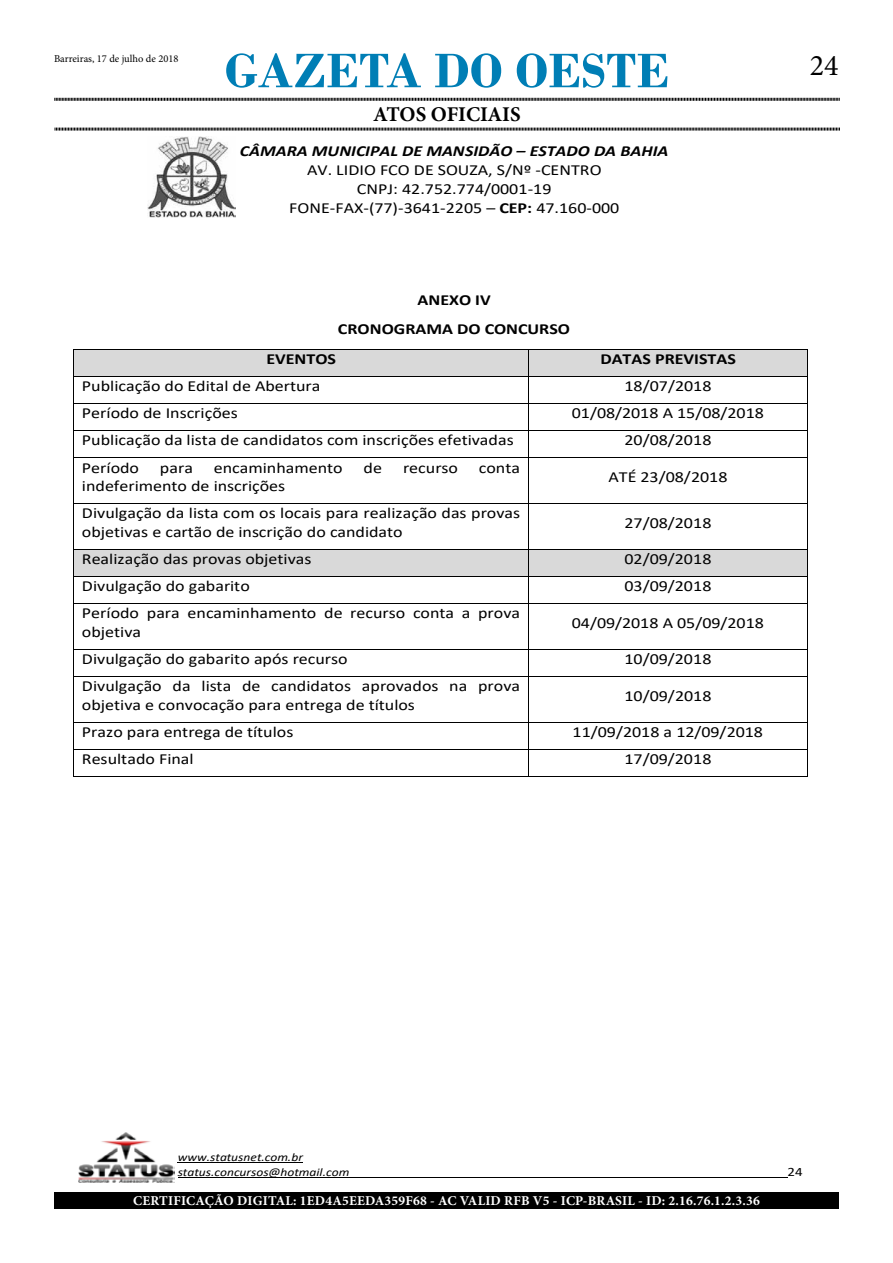
<style>
.page{position:relative;width:893px;height:1263px;background:#fff}
.page>*{position:absolute;margin:0;border:0;box-sizing:border-box;transform-origin:0 0}
.t1{font:700 51px "Bodoni";color:#007eb5}
.t2{font:30px "Minion Pro";color:#000}
.t3{font:700 21px "Minion Pro";letter-spacing:-.005em;color:#000}
.t4{font:15.3px/18.8px "Calibri";color:#000;scale:1.17 1}
.t5{font:700 15.3px/29.2px "Calibri";color:#000;text-align:center;scale:1.17 1}
.t6{font:italic 700 15.3px "Calibri";color:#000;scale:1.17 1}
.t7{font:700 13.5px "Minion Pro";letter-spacing:.015em;color:#fff}
.t8{font:12.75px "Calibri";color:#000;scale:1.17 1}
.t9{font:italic 11.55px/15.3px "Calibri";color:#000;scale:1.17 1}
.t10{font:10.5px "Minion Pro";color:#000}
.s1{font-weight:700}
</style>
<div class="page">
<svg style="left:54px;top:97px;width:786px;height:4px;background:#7f7f7f"></svg>
<svg style="left:54px;top:127px;width:786px;height:4px;background:#7f7f7f"></svg>
<div style="left:54px;top:1192px;width:785px;height:17px;background:#000"></div>
<hr style="left:178px;top:1162px;width:125px;height:1px;background:#000">
<hr style="left:178px;top:1177px;width:610px;height:1px;background:#000">
<img style="left:78px;top:1132px;width:96px;height:50px">
<img style="left:147px;top:136px;width:89px;height:81px">
<div style="left:74px;top:349px;width:8px;height:27px;background:#d9d9d9"></div>
<div style="left:520px;top:349px;width:8px;height:27px;background:#d9d9d9"></div>
<div style="left:82px;top:349px;width:438px;height:27px;background:#d9d9d9"></div>
<div style="left:529px;top:349px;width:8px;height:27px;background:#d9d9d9"></div>
<div style="left:799px;top:349px;width:8px;height:27px;background:#d9d9d9"></div>
<div style="left:537px;top:349px;width:262px;height:27px;background:#d9d9d9"></div>
<hr style="left:74px;top:349px;width:454px;height:1px;background:#000">
<hr style="left:529px;top:349px;width:278px;height:1px;background:#000">
<hr style="left:74px;top:376px;width:454px;height:1px;background:#000">
<hr style="left:529px;top:376px;width:278px;height:1px;background:#000">
<hr style="left:74px;top:403px;width:454px;height:1px;background:#000">
<hr style="left:529px;top:403px;width:278px;height:1px;background:#000">
<hr style="left:74px;top:430px;width:454px;height:1px;background:#000">
<hr style="left:529px;top:430px;width:278px;height:1px;background:#000">
<svg style="left:73px;top:349px;width:1px;height:109px"></svg>
<hr style="left:74px;top:457px;width:454px;height:1px;background:#000">
<svg style="left:528px;top:349px;width:1px;height:109px"></svg>
<hr style="left:529px;top:457px;width:278px;height:1px;background:#000">
<svg style="left:807px;top:349px;width:1px;height:109px"></svg>
<hr style="left:73px;top:458px;width:1px;height:45px;background:#000">
<hr style="left:528px;top:458px;width:1px;height:45px;background:#000">
<hr style="left:807px;top:458px;width:1px;height:45px;background:#000">
<hr style="left:74px;top:503px;width:454px;height:1px;background:#000">
<hr style="left:529px;top:503px;width:278px;height:1px;background:#000">
<hr style="left:73px;top:504px;width:1px;height:45px;background:#000">
<hr style="left:528px;top:504px;width:1px;height:45px;background:#000">
<hr style="left:807px;top:504px;width:1px;height:45px;background:#000">
<div style="left:74px;top:549px;width:8px;height:27px;background:#d9d9d9"></div>
<div style="left:520px;top:549px;width:8px;height:27px;background:#d9d9d9"></div>
<div style="left:82px;top:549px;width:438px;height:27px;background:#d9d9d9"></div>
<div style="left:529px;top:549px;width:8px;height:27px;background:#d9d9d9"></div>
<div style="left:799px;top:549px;width:8px;height:27px;background:#d9d9d9"></div>
<div style="left:537px;top:549px;width:262px;height:27px;background:#d9d9d9"></div>
<hr style="left:74px;top:549px;width:454px;height:1px;background:#000">
<hr style="left:529px;top:549px;width:278px;height:1px;background:#000">
<hr style="left:74px;top:576px;width:454px;height:1px;background:#000">
<hr style="left:529px;top:576px;width:278px;height:1px;background:#000">
<svg style="left:73px;top:549px;width:1px;height:55px"></svg>
<hr style="left:74px;top:603px;width:454px;height:1px;background:#000">
<svg style="left:528px;top:549px;width:1px;height:55px"></svg>
<hr style="left:529px;top:603px;width:278px;height:1px;background:#000">
<svg style="left:807px;top:549px;width:1px;height:55px"></svg>
<hr style="left:73px;top:604px;width:1px;height:45px;background:#000">
<hr style="left:528px;top:604px;width:1px;height:45px;background:#000">
<hr style="left:807px;top:604px;width:1px;height:45px;background:#000">
<hr style="left:74px;top:649px;width:454px;height:1px;background:#000">
<hr style="left:529px;top:649px;width:278px;height:1px;background:#000">
<svg style="left:73px;top:649px;width:1px;height:28px"></svg>
<hr style="left:74px;top:676px;width:454px;height:1px;background:#000">
<svg style="left:528px;top:649px;width:1px;height:28px"></svg>
<hr style="left:529px;top:676px;width:278px;height:1px;background:#000">
<svg style="left:807px;top:649px;width:1px;height:28px"></svg>
<hr style="left:73px;top:677px;width:1px;height:45px;background:#000">
<hr style="left:528px;top:677px;width:1px;height:45px;background:#000">
<hr style="left:807px;top:677px;width:1px;height:45px;background:#000">
<hr style="left:74px;top:722px;width:454px;height:1px;background:#000">
<hr style="left:529px;top:722px;width:278px;height:1px;background:#000">
<hr style="left:74px;top:749px;width:454px;height:1px;background:#000">
<hr style="left:529px;top:749px;width:278px;height:1px;background:#000">
<svg style="left:73px;top:722px;width:1px;height:55px"></svg>
<hr style="left:74px;top:776px;width:454px;height:1px;background:#000">
<svg style="left:528px;top:722px;width:1px;height:55px"></svg>
<hr style="left:529px;top:776px;width:278px;height:1px;background:#000">
<svg style="left:807px;top:722px;width:1px;height:55px"></svg>
<p class="t10" style="left:54px;top:51px;width:126px">Barreiras, 17 de julho de 2018</p>
<h1 class="t1" style="left:225px;top:40px;width:446px">GAZETA DO OESTE</h1>
<h3 class="t3" style="left:373px;top:99px;width:149px">ATOS OFICIAIS</h3>
<p class="t6" style="left:240px;top:140px;width:368px">CÂMARA MUNICIPAL DE MANSIDÃO – ESTADO DA BAHIA</p>
<p class="t4" style="left:289px;top:160px;width:284px;text-align:center">AV. LIDIO FCO DE SOUZA, S/Nº -CENTRO<br>CNPJ: 42.752.774/0001-19<br>FONE-FAX-(77)-3641-2205 – <span class="s1">CEP:</span> 47.160-000</p>
<p class="t5" style="left:338px;top:285px;width:200px">ANEXO IV<br>CRONOGRAMA DO CONCURSO</p>
<p class="t5" style="left:266px;top:344px;width:61px">EVENTOS</p>
<p class="t5" style="left:600px;top:344px;width:117px">DATAS PREVISTAS</p>
<p class="t4" style="left:82px;top:376px;width:205px">Publicação do Edital de Abertura</p>
<p class="t4" style="left:624px;top:376px;width:76px">18/07/2018</p>
<p class="t4" style="left:82px;top:403px;width:135px">Período de Inscrições</p>
<p class="t4" style="left:572px;top:403px;width:166px">01/08/2018 A 15/08/2018</p>
<p class="t4" style="left:82px;top:430px;width:371px">Publicação da lista de candidatos com inscrições efetivadas</p>
<p class="t4" style="left:624px;top:430px;width:76px">20/08/2018</p>
<p class="t4" style="left:82px;top:458px;width:50px">Período</p>
<p class="t4" style="left:160px;top:458px;width:30px">para</p>
<p class="t4" style="left:214px;top:458px;width:112px">encaminhamento</p>
<p class="t4" style="left:364px;top:458px;width:17px">de</p>
<p class="t4" style="left:403px;top:458px;width:49px">recurso</p>
<p class="t4" style="left:479px;top:458px;width:37px">conta</p>
<p class="t4" style="left:82px;top:476px;width:175px">indeferimento de inscrições</p>
<p class="t4" style="left:608px;top:467px;width:103px">ATÉ 23/08/2018</p>
<p class="t4" style="left:82px;top:503px;width:376px">Divulgação da lista com os locais para realização das provas objetivas e cartão de inscrição do candidato</p>
<p class="t4" style="left:624px;top:513px;width:76px">27/08/2018</p>
<p class="t4" style="left:82px;top:549px;width:198px">Realização das provas objetivas</p>
<p class="t4" style="left:624px;top:549px;width:76px">02/09/2018</p>
<p class="t4" style="left:82px;top:576px;width:145px">Divulgação do gabarito</p>
<p class="t4" style="left:624px;top:576px;width:76px">03/09/2018</p>
<p class="t4" style="left:82px;top:604px;width:376px">Período para encaminhamento de recurso conta a prova objetiva</p>
<p class="t4" style="left:572px;top:613px;width:166px">04/09/2018 A 05/09/2018</p>
<p class="t4" style="left:82px;top:649px;width:229px">Divulgação do gabarito após recurso</p>
<p class="t4" style="left:624px;top:649px;width:76px">10/09/2018</p>
<p class="t4" style="left:82px;top:676px;width:376px">Divulgação da lista de candidatos aprovados na prova objetiva e convocação para entrega de títulos</p>
<p class="t4" style="left:624px;top:686px;width:76px">10/09/2018</p>
<p class="t4" style="left:82px;top:722px;width:182px">Prazo para entrega de títulos</p>
<p class="t4" style="left:573px;top:722px;width:164px">11/09/2018 a 12/09/2018</p>
<p class="t4" style="left:82px;top:749px;width:97px">Resultado Final</p>
<p class="t4" style="left:624px;top:749px;width:76px">17/09/2018</p>
<h2 class="t2" style="left:810px;top:46px;width:30px">24</h2>
<p class="t9" style="left:178px;top:1148px;width:148px">www.statusnet.com.br status.concursos@hotmail.com</p>
<p class="t7" style="left:133px;top:1191px;width:628px">CERTIFICAÇÃO DIGITAL: 1ED4A5EEDA359F68 - AC VALID RFB V5 - ICP-BRASIL - ID: 2.16.76.1.2.3.36</p>
<p class="t8" style="left:788px;top:1163px;width:14px">24</p>
</div>
